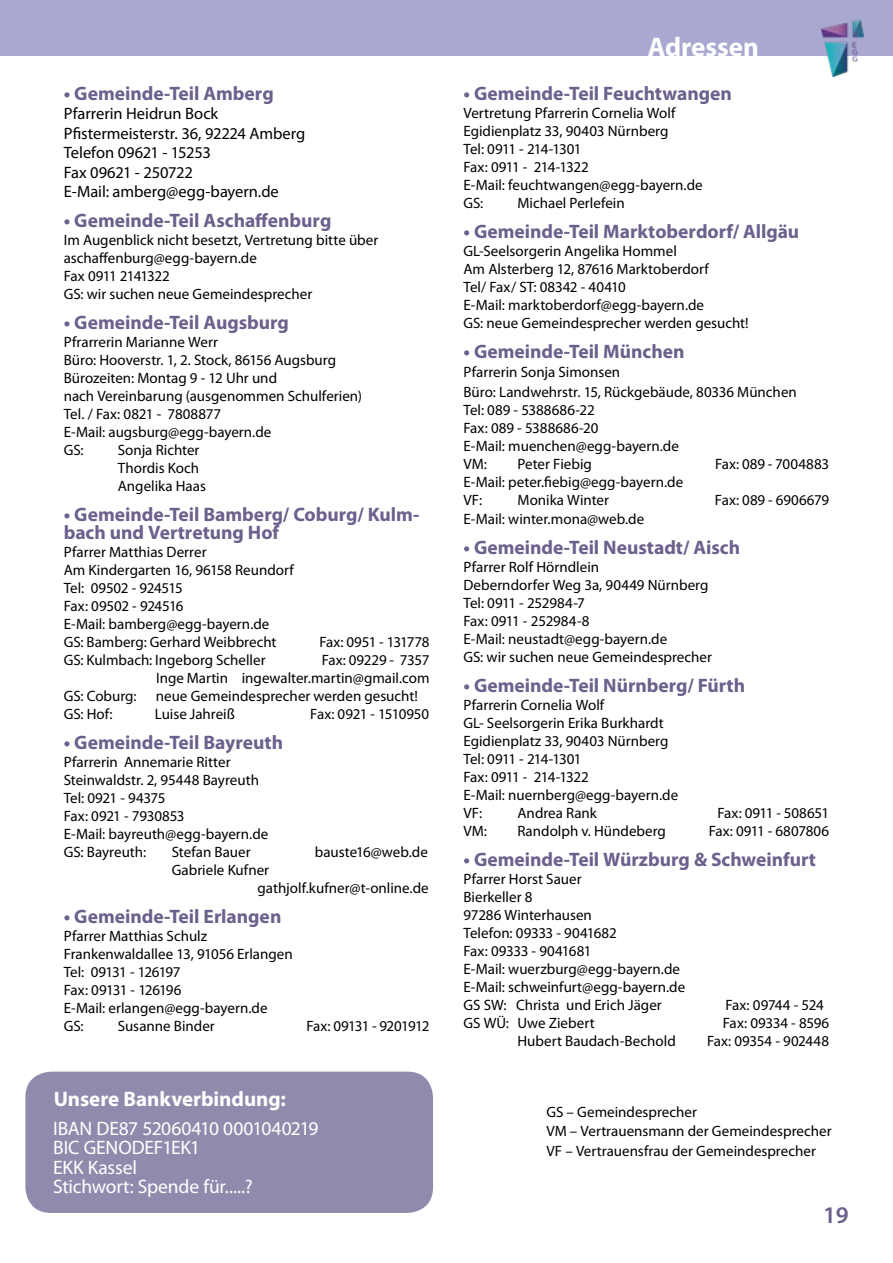
<style>
.page{position:relative;width:893px;height:1263px;background:#fff}
.page>*{position:absolute;margin:0;border:0;box-sizing:border-box;transform-origin:0 0}
.t1{font:700 27px "Myriad Pro";color:#fff}
.t2{font:600 24px "Myriad Pro";color:#6c608c}
.t3{font:700 21px "Myriad Pro";letter-spacing:-.005em;color:#fff}
.t4{font:700 19.5px/18px "Myriad Pro";color:#6c608c}
.t5{font:19.5px/19.5px "Myriad Pro";letter-spacing:-.01em;color:#fff}
.t6{font:16.5px/19.5px "Myriad Pro";letter-spacing:-.005em;color:#000}
.t7{font:15px/18px "Myriad Pro";color:#000}
.t8{font:15px "Myriad Pro";letter-spacing:-.025em;color:#000}
.t9{font:15px "Myriad Pro";letter-spacing:-.04em;color:#000}
.t10{font:15px "Myriad Pro";letter-spacing:-.03em;color:#000}
</style>
<div class="page">
<div style="left:0;top:0;width:893px;height:55px;background:#a9a8d0"></div>
<img style="left:822px;top:19px;width:54px;height:58px">
<div style="left:25px;top:1071px;width:408px;height:142px;background:#928aac;border-radius:26px"></div>
<h3 class="t4" style="left:64px;top:83px;width:211px">• Gemeinde-Teil Amberg</h3>
<p class="t6" style="left:64px;top:104px;width:243px">Pfarrerin Heidrun Bock<br>Pfistermeisterstr. 36, 92224 Amberg<br>Telefon 09621 - 15253<br>Fax 09621 - 250722<br>E-Mail: amberg@egg-bayern.de</p>
<h3 class="t4" style="left:64px;top:211px;width:269px">• Gemeinde-Teil Aschaffenburg</h3>
<p class="t7" style="left:64px;top:231px;width:316px">Im Augenblick nicht besetzt, Vertretung bitte über aschaffenburg@egg-bayern.de<br>Fax 0911 2141322<br>GS: wir suchen neue Gemeindesprecher</p>
<h3 class="t4" style="left:64px;top:313px;width:227px">• Gemeinde-Teil Augsburg</h3>
<p class="t7" style="left:64px;top:333px;width:300px">Pfrarrerin Marianne Werr<br>Büro: Hooverstr. 1, 2. Stock, 86156 Augsburg<br>Bürozeiten: Montag 9 - 12 Uhr und<br>nach Vereinbarung (ausgenommen Schulferien)<br>Tel. / Fax: 0821 - 7808877<br>E-Mail: augsburg@egg-bayern.de<br>GS:</p>
<p class="t7" style="left:118px;top:441px;width:90px">Sonja Richter<br>Thordis Koch<br>Angelika Haas</p>
<h3 class="t4" style="left:64px;top:505px;width:357px">• Gemeinde-Teil Bamberg/ Coburg/ Kulm&shy;bach und Vertretung Hof</h3>
<p class="t7" style="left:64px;top:543px;width:232px">Pfarrer Matthias Derrer<br>Am Kindergarten 16, 96158 Reundorf<br>Tel: 09502 - 924515<br>Fax: 09502 - 924516<br>E-Mail: bamberg@egg-bayern.de<br>GS: Bamberg: Gerhard Weibbrecht</p>
<p class="t10" style="left:319px;top:633px;width:112px">Fax: 0951 - 131778</p>
<p class="t7" style="left:64px;top:651px;width:203px">GS: Kulmbach: Ingeborg Scheller</p>
<p class="t7" style="left:156px;top:651px;width:275px;text-align:right">Fax: 09229 - 7357<br>Inge Martin ingewalter.martin@gmail.com</p>
<p class="t7" style="left:64px;top:687px;width:74px">GS: Coburg:</p>
<p class="t7" style="left:156px;top:687px;width:264px">neue Gemeindesprecher werden gesucht!</p>
<p class="t7" style="left:64px;top:705px;width:50px">GS: Hof:</p>
<p class="t7" style="left:155px;top:705px;width:82px">Luise Jahreiß</p>
<p class="t8" style="left:310px;top:705px;width:120px">Fax: 0921 - 1510950</p>
<h3 class="t4" style="left:64px;top:733px;width:221px">• Gemeinde-Teil Bayreuth</h3>
<p class="t7" style="left:64px;top:753px;width:206px">Pfarrerin Annemarie Ritter<br>Steinwaldstr. 2, 95448 Bayreuth<br>Tel: 0921 - 94375<br>Fax: 0921 - 7930853<br>E-Mail: bayreuth@egg-bayern.de<br>GS: Bayreuth:</p>
<p class="t7" style="left:172px;top:843px;width:80px">Stefan Bauer</p>
<p class="t7" style="left:315px;top:843px;width:115px">bauste16@web.de</p>
<p class="t7" style="left:258px;top:861px;width:173px;text-indent:-86px">Gabriele Kufner gathjolf.kufner@t-online.de</p>
<h3 class="t4" style="left:64px;top:907px;width:219px">• Gemeinde-Teil Erlangen</h3>
<p class="t7" style="left:64px;top:927px;width:230px">Pfarrer Matthias Schulz<br>Frankenwaldallee 13, 91056 Erlangen<br>Tel: 09131 - 126197<br>Fax: 09131 - 126196<br>E-Mail: erlangen@egg-bayern.de<br>GS:</p>
<p class="t7" style="left:118px;top:1017px;width:99px">Susanne Binder</p>
<p class="t9" style="left:306px;top:1017px;width:125px">Fax: 09131 - 9201912</p>
<h3 class="t3" style="left:54px;top:1085px;width:234px">Unsere Bankverbindung:</h3>
<h3 class="t5" style="left:53px;top:1118px;width:267px">IBAN DE87 52060410 0001040219<br>BIC GENODEF1EK1<br>EKK Kassel<br>Stichwort: Spende für.....?</h3>
<h1 class="t1" style="left:648px;top:29px;width:113px">Adressen</h1>
<h3 class="t4" style="left:463px;top:83px;width:270px">• Gemeinde-Teil Feuchtwangen</h3>
<p class="t7" style="left:463px;top:103px;width:241px">Vertretung Pfarrerin Cornelia Wolf<br>Egidienplatz 33, 90403 Nürnberg<br>Tel: 0911 - 214-1301<br>Fax: 0911 - 214-1322<br>E-Mail: feuchtwangen@egg-bayern.de<br>GS:</p>
<p class="t7" style="left:517px;top:193px;width:109px">Michael Perlefein</p>
<h3 class="t4" style="left:463px;top:221px;width:337px">• Gemeinde-Teil Marktoberdorf/ Allgäu</h3>
<p class="t7" style="left:463px;top:241px;width:287px">GL-Seelsorgerin Angelika Hommel<br>Am Alsterberg 12, 87616 Marktoberdorf<br>Tel/ Fax/ ST: 08342 - 40410<br>E-Mail: marktoberdorf@egg-bayern.de<br>GS: neue Gemeindesprecher werden gesucht!</p>
<h3 class="t4" style="left:463px;top:341px;width:222px">• Gemeinde-Teil München</h3>
<p class="t7" style="left:463px;top:362px;width:335px;line-height:19.5px">Pfarrerin Sonja Simonsen<br>Büro: Landwehrstr. 15, Rückgebäude, 80336 München</p>
<p class="t7" style="left:463px;top:400px;width:217px">Tel: 089 - 5388686-22<br>Fax: 089 - 5388686-20<br>E-Mail: muenchen@egg-bayern.de<br>VM:</p>
<p class="t7" style="left:517px;top:454px;width:76px">Peter Fiebig</p>
<p class="t7" style="left:715px;top:454px;width:116px">Fax: 089 - 7004883</p>
<p class="t7" style="left:463px;top:472px;width:221px">E-Mail: peter.fiebig@egg-bayern.de<br>VF:</p>
<p class="t7" style="left:517px;top:490px;width:93px">Monika Winter</p>
<p class="t7" style="left:715px;top:490px;width:116px">Fax: 089 - 6906679</p>
<p class="t7" style="left:463px;top:510px;width:182px">E-Mail: winter.mona@web.de</p>
<h3 class="t4" style="left:463px;top:538px;width:278px">• Gemeinde-Teil Neustadt/ Aisch</h3>
<p class="t7" style="left:463px;top:558px;width:250px">Pfarrer Rolf Hörndlein<br>Deberndorfer Weg 3a, 90449 Nürnberg<br>Tel: 0911 - 252984-7<br>Fax: 0911 - 252984-8<br>E-Mail: neustadt@egg-bayern.de<br>GS: wir suchen neue Gemeindesprecher</p>
<h3 class="t4" style="left:463px;top:676px;width:283px">• Gemeinde-Teil Nürnberg/ Fürth</h3>
<p class="t7" style="left:463px;top:696px;width:216px">Pfarrerin Cornelia Wolf<br>GL- Seelsorgerin Erika Burkhardt<br>Egidienplatz 33, 90403 Nürnberg<br>Tel: 0911 - 214-1301<br>Fax: 0911 - 214-1322<br>E-Mail: nuernberg@egg-bayern.de<br>VF:</p>
<p class="t7" style="left:517px;top:804px;width:81px">Andrea Rank</p>
<p class="t7" style="left:717px;top:804px;width:113px">Fax: 0911 - 508651</p>
<p class="t7" style="left:463px;top:822px;width:25px">VM:</p>
<p class="t7" style="left:517px;top:822px;width:150px">Randolph v. Hündeberg</p>
<p class="t7" style="left:709px;top:822px;width:122px">Fax: 0911 - 6807806</p>
<h3 class="t4" style="left:463px;top:850px;width:354px">• Gemeinde-Teil Würzburg &amp; Schweinfurt</h3>
<p class="t7" style="left:463px;top:870px;width:223px">Pfarrer Horst Sauer<br>Bierkeller 8<br>97286 Winterhausen<br>Telefon: 09333 - 9041682<br>Fax: 09333 - 9041681<br>E-Mail: wuerzburg@egg-bayern.de<br>E-Mail: schweinfurt@egg-bayern.de<br>GS SW: Christa und Erich Jäger</p>
<p class="t8" style="left:725px;top:996px;width:100px">Fax: 09744 - 524</p>
<p class="t7" style="left:463px;top:1014px;width:133px">GS WÜ: Uwe Ziebert</p>
<p class="t7" style="left:723px;top:1014px;width:108px">Fax: 09334 - 8596</p>
<p class="t7" style="left:517px;top:1032px;width:160px">Hubert Baudach-Bechold</p>
<p class="t7" style="left:707px;top:1032px;width:124px">Fax: 09354 - 902448</p>
<p class="t7" style="left:546px;top:1102px;width:287px;line-height:19.5px">GS – Gemeindesprecher<br>VM – Vertrauensmann der Gemeindesprecher<br>VF – Vertrauensfrau der Gemeindesprecher</p>
<h2 class="t2" style="left:823px;top:1199px;width:27px">19</h2>
</div>
